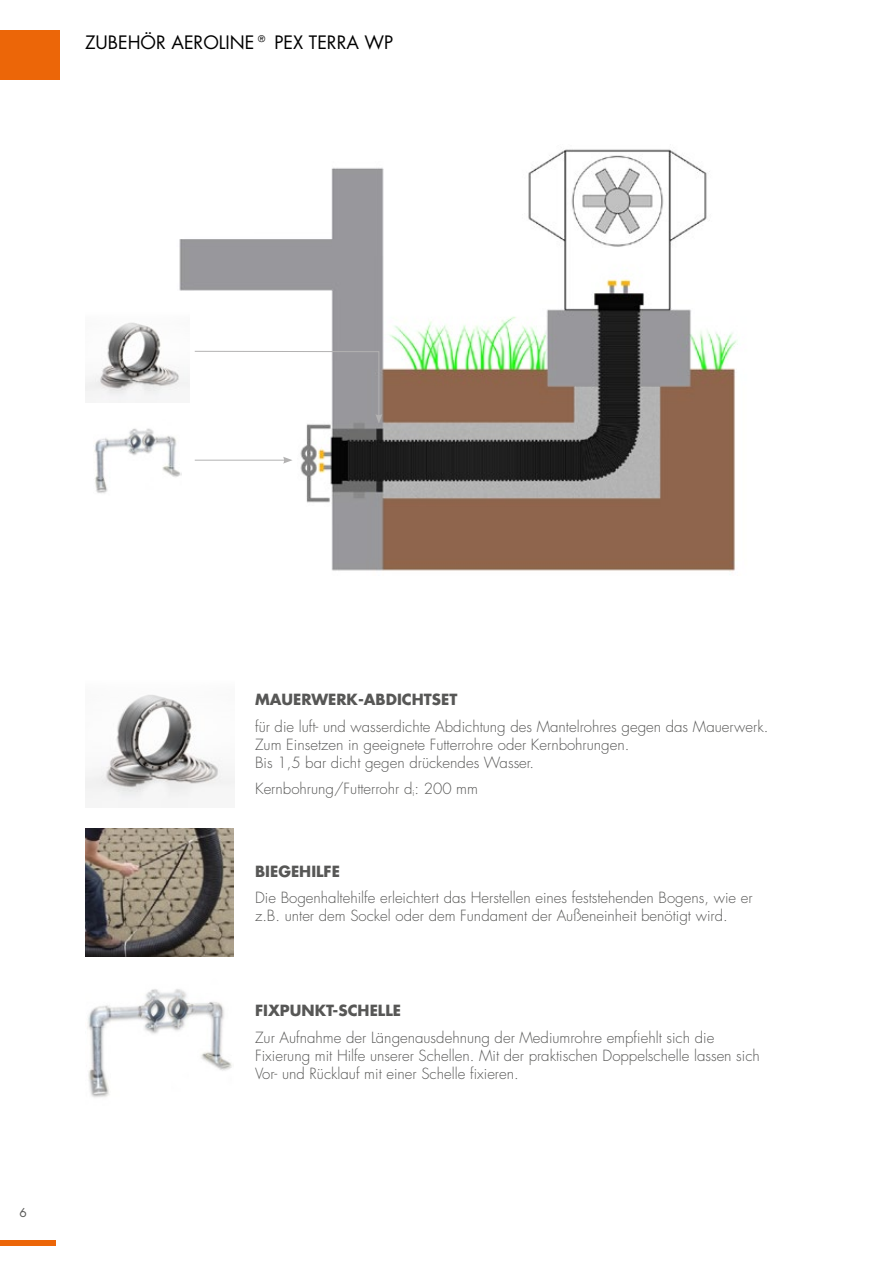
<style>
.page{position:relative;width:893px;height:1263px;background:#fff}
.page>*{position:absolute;margin:0;border:0;box-sizing:border-box;transform-origin:0 0}
.t1{font:18px "Futura CE";color:#000}
.t2{font:300 15px/18px "Futura CE";color:#575756}
.t3{font:700 15px "Futura CE";color:#575756}
.t4{font:12px "Futura CE";color:#575756}
</style>
<div class="page">
<div style="left:0;top:30px;width:60px;height:49px;background:#ec6608"></div>
<hr style="left:892px;top:30px;width:1px;height:49px;background:#ec6608">
<div style="left:0;top:1240px;width:55px;height:6px;background:#ec6608"></div>
<img style="left:179px;top:149px;width:559px;height:423px">
<img style="left:85px;top:829px;width:149px;height:127px">
<img style="left:86px;top:313px;width:104px;height:89px">
<hr style="left:195px;top:460px;width:90px;height:1px;background:#b3b2b2">
<svg style="left:283px;top:457px;width:10px;height:7px"></svg>
<img style="left:94px;top:420px;width:87px;height:81px">
<svg style="left:194px;top:351px;width:188px;height:72px"></svg>
<img style="left:86px;top:695px;width:148px;height:106px">
<img style="left:87px;top:989px;width:145px;height:109px">
<p class="t1" style="left:85px;top:31px;width:310px">ZUBEHÖR AEROLINE® PEX TERRA WP</p>
<p class="t4" style="left:20px;top:1205px;width:9px">6</p>
<p class="t3" style="left:255px;top:689px;width:204px">MAUERWERK-ABDICHTSET</p>
<p class="t2" style="left:255px;top:718px;width:515px">für die luft- und wasserdichte Abdichtung des Mantelrohres gegen das Mauerwerk.<br>Zum Einsetzen in geeignete Futterrohre oder Kernbohrungen.<br>Bis 1,5 bar dicht gegen drückendes Wasser.</p>
<p class="t2" style="left:255px;top:780px;width:224px">Kernbohrung/Futterrohr d<sub>i</sub>: 200 mm</p>
<p class="t3" style="left:255px;top:860px;width:86px">BIEGEHILFE</p>
<p class="t2" style="left:255px;top:889px;width:499px">Die Bogenhaltehilfe erleichtert das Herstellen eines feststehenden Bogens, wie er z.B. unter dem Sockel oder dem Fundament der Außeneinheit benötigt wird.</p>
<p class="t3" style="left:255px;top:1000px;width:147px">FIXPUNKT-SCHELLE</p>
<p class="t2" style="left:255px;top:1028px;width:506px">Zur Aufnahme der Längenausdehnung der Mediumrohre empfiehlt sich die<br>Fixierung mit Hilfe unserer Schellen. Mit der praktischen Doppelschelle lassen sich<br>Vor- und Rücklauf mit einer Schelle fixieren.</p>
</div>
